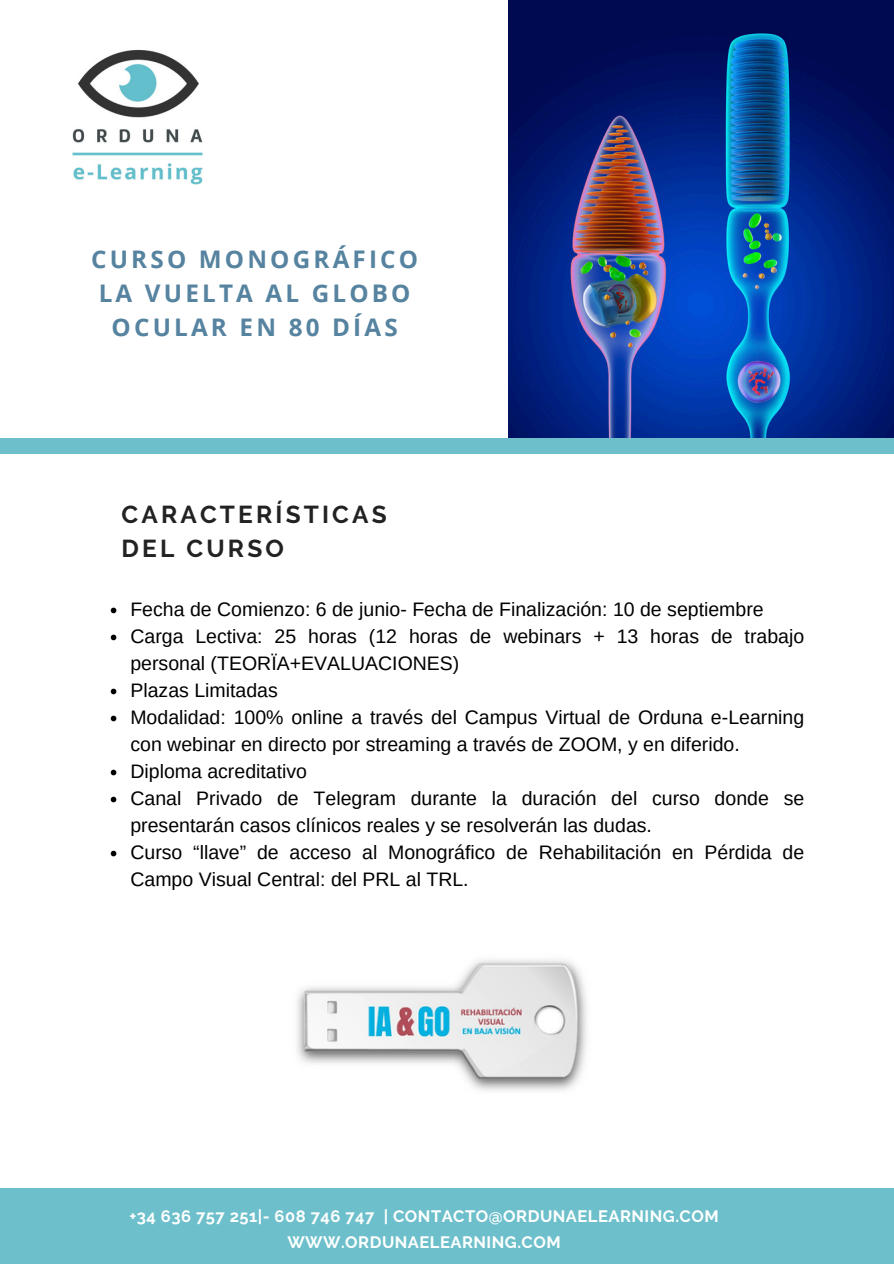
<style>
.page{position:relative;width:894px;height:1264px;background:#fff}
.page>*{position:absolute;margin:0;border:0;box-sizing:border-box;transform-origin:0 0}
.t1{font:700 24.45px/33.6px "Raleway";letter-spacing:.13em;color:#222}
.t2{font:700 24.3px/33.9px "Open Sans";letter-spacing:.13em;color:#56839f;text-align:center}
.t3{font:19.5px/27px "Arimo";color:#000}
.t4{font:700 16.5px/25.8px "Raleway";letter-spacing:.03em;color:#fff;text-align:center}
</style>
<div class="page">
<div style="left:0;top:1188px;width:893px;height:75px;background:#6dc0cb"></div>
<img style="left:508px;top:0;width:385px;height:438px">
<div style="left:0;top:438px;width:893px;height:15px;background:#6dc0cb"></div>
<svg style="left:111px;top:607px;width:5px;height:6px"></svg>
<svg style="left:111px;top:634px;width:5px;height:6px"></svg>
<svg style="left:111px;top:688px;width:5px;height:6px"></svg>
<svg style="left:111px;top:715px;width:5px;height:6px"></svg>
<svg style="left:111px;top:769px;width:5px;height:6px"></svg>
<svg style="left:111px;top:796px;width:5px;height:6px"></svg>
<svg style="left:111px;top:850px;width:5px;height:6px"></svg>
<img style="left:297px;top:959px;width:290px;height:132px">
<img style="left:72px;top:49px;width:131px;height:136px">
<p class="t2" style="left:91px;top:242px;width:328px">CURSO MONOGRÁFICO<br>LA VUELTA AL GLOBO<br>OCULAR EN 80 DÍAS</p>
<p class="t1" style="left:121px;top:498px;width:267px">CARACTERÍSTICAS<br>DEL CURSO</p>
<h1 class="t3" style="left:130px;top:595px;width:634px">Fecha de Comienzo: 6 de junio- Fecha de Finalización: 10 de septiembre</h1>
<p class="t3" style="left:130px;top:622px;width:675px">Carga Lectiva: 25 horas (12 horas de webinars + 13 horas de trabajo personal (TEORÏA+EVALUACIONES)</p>
<h1 class="t3" style="left:130px;top:676px;width:149px">Plazas Limitadas</h1>
<p class="t3" style="left:130px;top:703px;width:675px">Modalidad: 100% online a través del Campus Virtual de Orduna e-Learning con webinar en directo por streaming a través de ZOOM, y en diferido.</p>
<p class="t3" style="left:130px;top:757px;width:178px">Diploma acreditativo</p>
<p class="t3" style="left:130px;top:784px;width:675px">Canal Privado de Telegram durante la duración del curso donde se presentarán casos clínicos reales y se resolverán las dudas.</p>
<p class="t3" style="left:130px;top:838px;width:675px">Curso “llave” de acceso al Monográfico de Rehabilitación en Pérdida de<br>Campo Visual Central: del PRL al TRL.</p>
<p class="t4" style="left:129px;top:1203px;width:590px">+34 636 757 251|- 608 746 747 | CONTACTO@ORDUNAELEARNING.COM<br>WWW.ORDUNAELEARNING.COM</p>
</div>
